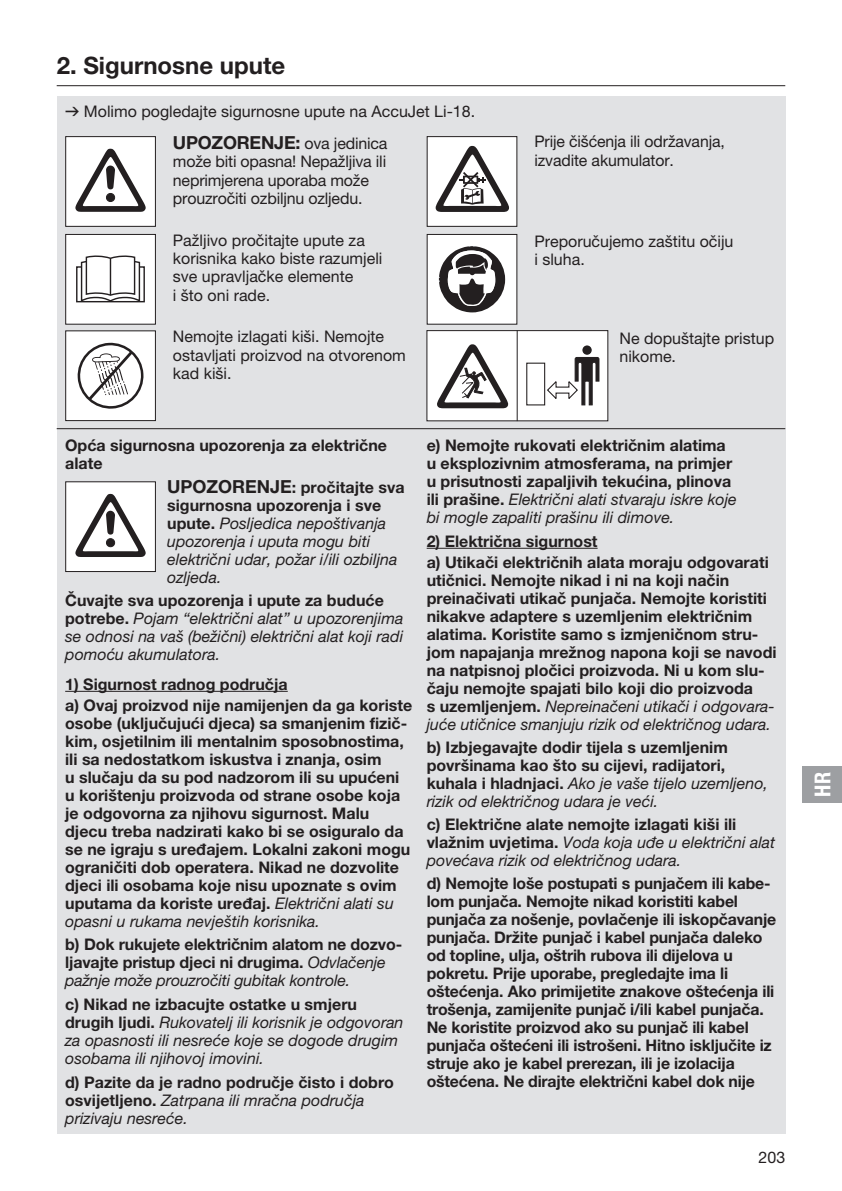
<style>
.page{position:relative;width:842px;height:1191px;background:#fff}
.page>*{position:absolute;margin:0;border:0;box-sizing:border-box;transform-origin:0 0}
.t1{font:700 24px "GARDENA Pro";color:#231f20}
.t2{font:22px "GARDENA Pro Bo Cond";color:#fff}
.t3{font:700 18px "GARDENA Pro";letter-spacing:-.01em;color:#231f20}
.t4{font:700 16px/18px "GARDENA Pro";color:#231f20}
.t5{font:italic 16px/18px "GARDENA Pro";color:#231f20}
.t6{font:16px/18.4px "GARDENA Pro";color:#231f20}
.s1{font-family:"Formdruck"}
.s2{font-weight:400;font-size:16px}
.s3{font-weight:700;font-style:normal;font-size:18px}
.s4{font-weight:700;font-style:normal}
.s5{font-weight:400;font-style:italic}
</style>
<div class="page">
<div style="left:802px;top:766px;width:40px;height:36px;background:#9d9fa2"></div>
<hr style="left:57px;top:85px;width:728px;height:1px;background:#231f20">
<div style="left:57px;top:96px;width:728px;height:1038px;background:#e1e2e4"></div>
<hr style="left:57px;top:428px;width:728px;height:1px;background:#231f20">
<hr style="left:65px;top:691px;width:223px;height:1px;background:#231f20">
<div style="left:66px;top:482px;width:89px;height:89px;background:#fff"></div>
<svg style="left:75px;top:494px;width:71px;height:63px"></svg>
<div style="left:65px;top:481px;width:91px;height:91px;border:1px solid #231f20"></div>
<hr style="left:427px;top:548px;width:171px;height:1px;background:#231f20">
<div style="left:66px;top:137px;width:89px;height:89px;background:#fff"></div>
<svg style="left:75px;top:149px;width:71px;height:63px"></svg>
<div style="left:65px;top:136px;width:91px;height:91px;border:1px solid #231f20"></div>
<div style="left:66px;top:234px;width:89px;height:90px;background:#fff"></div>
<div style="left:76px;top:266px;width:69px;height:36px;background:#fff;border:1px solid #231f20"></div>
<svg style="left:80px;top:255px;width:61px;height:48px"></svg>
<hr style="left:110px;top:258px;width:1px;height:37px;background:#231f20">
<div style="left:65px;top:234px;width:91px;height:91px;border:1px solid #231f20"></div>
<div style="left:66px;top:331px;width:89px;height:89px;background:#fff"></div>
<svg style="left:78px;top:343px;width:65px;height:66px"></svg>
<div style="left:65px;top:330px;width:91px;height:91px;border:1px solid #231f20"></div>
<div style="left:427px;top:137px;width:90px;height:89px;background:#fff"></div>
<svg style="left:435px;top:146px;width:74px;height:66px"></svg>
<div style="left:427px;top:136px;width:90px;height:91px;border:1px solid #231f20"></div>
<div style="left:427px;top:234px;width:90px;height:90px;background:#fff"></div>
<svg style="left:439px;top:246px;width:66px;height:66px"></svg>
<div style="left:427px;top:330px;width:181px;height:91px;background:#fff"></div>
<div style="left:427px;top:330px;width:181px;height:91px;border:1px solid #231f20"></div>
<hr style="left:517px;top:330px;width:1px;height:91px;background:#231f20">
<svg style="left:437px;top:344px;width:72px;height:64px"></svg>
<svg style="left:582px;top:345px;width:10px;height:10px"></svg>
<svg style="left:547px;top:357px;width:52px;height:48px"></svg>
<div style="left:526px;top:362px;width:19px;height:43px;border:1px solid #231f20"></div>
<h1 class="t1" style="left:57px;top:50px;width:230px">2. Sigurnosne upute</h1>
<p class="t6" style="left:65px;top:102px;width:411px"><span class="s1">v</span> Molimo pogledajte sigurnosne upute na AccuJet Li-18.</p>
<p class="t3" style="left:173px;top:131px;width:216px">UPOZORENJE: <span class="s2">ova jedinica</span></p>
<p class="t6" style="left:173px;top:152px;width:215px">može biti opasna! Nepažljiva ili neprimjerena uporaba može prouzročiti ozbiljnu ozljedu.</p>
<p class="t6" style="left:173px;top:230px;width:211px">Pažljivo pročitajte upute za korisnika kako biste razumjeli sve upravljačke elemente<br>i što oni rade.</p>
<p class="t6" style="left:173px;top:327px;width:234px">Nemojte izlagati kiši. Nemojte ostavljati proizvod na otvorenom kad kiši.</p>
<p class="t6" style="left:534px;top:132px;width:192px">Prije čišćenja ili održavanja, izvadite akumulator.</p>
<p class="t6" style="left:534px;top:232px;width:201px">Preporučujemo zaštitu očiju i sluha.</p>
<p class="t6" style="left:619px;top:329px;width:156px">Ne dopuštajte pristup nikome.</p>
<p class="t4" style="left:65px;top:436px;width:323px">Opća sigurnosna upozorenja za električne alate</p>
<p class="t5" style="left:167px;top:478px;width:239px"><span class="s3">UPOZORENJE</span><span class="s4">: pročitajte sva sigurnosna upozorenja i sve upute.</span> Posljedica nepoštivanja upozorenja i uputa mogu biti električni udar, požar i/ili ozbiljna ozljeda.</p>
<p class="t5" style="left:65px;top:591px;width:340px"><span class="s4">Čuvajte sva upozorenja i upute za buduće potrebe.</span> Pojam “električni alat” u upozorenjima se odnosi na vaš (bežični) električni alat koji radi pomoću akumulatora.</p>
<p class="t4" style="left:65px;top:673px;width:348px;line-height:20.8px">1) Sigurnost radnog područja<br>a) Ovaj proizvod nije namijenjen da ga koriste</p>
<p class="t4" style="left:65px;top:713px;width:347px">osobe (uključujući djeca) sa smanjenim fizič&shy;kim, osjetilnim ili mentalnim sposobnostima, ili sa nedostatkom iskustva i znanja, osim<br>u slučaju da su pod nadzorom ili su upućeni u korištenju proizvoda od strane osobe koja je odgovorna za njihovu sigurnost. Malu djecu treba nadzirati kako bi se osiguralo da se ne igraju s uređajem. Lokalni zakoni mogu ograničiti dob operatera. Nikad ne dozvolite djeci ili osobama koje nisu upoznate s ovim uputama da koriste uređaj. <span class="s5">Električni alati su opasni u rukama nevještih korisnika.</span></p>
<p class="t4" style="left:65px;top:935px;width:338px">b) Dok rukujete električnim alatom ne dozvo&shy;ljavajte pristup djeci ni drugima. <span class="s5">Odvlačenje pažnje može prouzročiti gubitak kontrole.</span></p>
<p class="t5" style="left:65px;top:995px;width:340px"><span class="s4">c) Nikad ne izbacujte ostatke u smjeru drugih ljudi.</span> Rukovatelj ili korisnik je odgovoran za opasnosti ili nesreće koje se dogode drugim osobama ili njihovoj imovini.</p>
<p class="t4" style="left:65px;top:1072px;width:330px">d) Pazite da je radno područje čisto i dobro osvijetljeno. <span class="s5">Zatrpana ili mračna područja prizivaju nesreće.</span></p>
<p class="t4" style="left:427px;top:436px;width:312px">e) Nemojte rukovati električnim alatima u eksplozivnim atmosferama, na primjer u prisutnosti zapaljivih tekućina, plinova ili prašine. <span class="s5">Električni alati stvaraju iskre koje bi mogle zapaliti prašinu ili dimove.</span></p>
<p class="t4" style="left:427px;top:530px;width:344px;line-height:20.8px">2) Električna sigurnost<br>a) Utikači električnih alata moraju odgovarati</p>
<p class="t4" style="left:427px;top:570px;width:351px">utičnici. Nemojte nikad i ni na koji način preinačivati utikač punjača. Nemojte koristiti nikakve adaptere s uzemljenim električnim alatima. Koristite samo s izmjeničnom stru&shy;jom napajanja mrežnog napona koji se navodi na natpisnoj pločici proizvoda. Ni u kom slu&shy;čaju nemojte spajati bilo koji dio proizvoda<br>s uzemljenjem. <span class="s5">Nepreinačeni utikači i odgovara&shy;juće utičnice smanjuju rizik od električnog udara.</span></p>
<p class="t4" style="left:427px;top:737px;width:343px">b) Izbjegavajte dodir tijela s uzemljenim površinama kao što su cijevi, radijatori, kuhala i hladnjaci. <span class="s5">Ako je vaše tijelo uzemljeno, rizik od električnog udara je veći.</span></p>
<p class="t5" style="left:427px;top:815px;width:350px"><span class="s4">c) Električne alate nemojte izlagati kiši ili vlažnim uvjetima.</span> Voda koja uđe u električni alat povećava rizik od električnog udara.</p>
<p class="t4" style="left:427px;top:874px;width:351px">d) Nemojte loše postupati s punjačem ili kabe&shy;lom punjača. Nemojte nikad koristiti kabel punjača za nošenje, povlačenje ili iskopčavanje punjača. Držite punjač i kabel punjača daleko od topline, ulja, oštrih rubova ili dijelova u pokretu. Prije uporabe, pregledajte ima li oštećenja. Ako primijetite znakove oštećenja ili trošenja, zamijenite punjač i/ili kabel punjača.<br>Ne koristite proizvod ako su punjač ili kabel punjača oštećeni ili istrošeni. Hitno isključite iz struje ako je kabel prerezan, ili je izolacija oštećena. Ne dirajte električni kabel dok nije</p>
<p class="t6" style="left:759px;top:1147px;width:28px">203</p>
<h2 class="t2" style="left:809px;top:796px;width:26px;rotate:-90deg">HR</h2>
</div>
